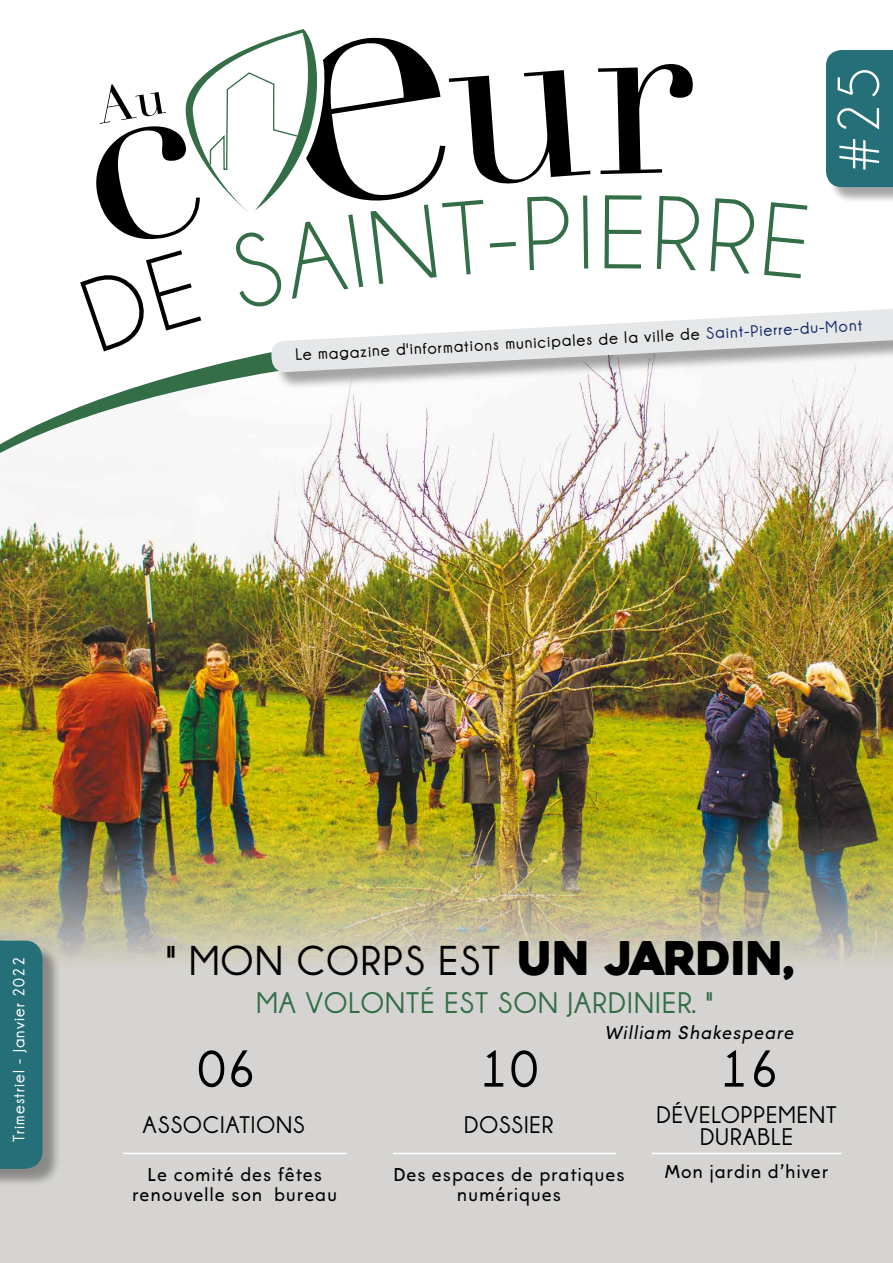
<style>
.page{position:relative;width:893px;height:1263px;background:#fff}
.page>*{position:absolute;margin:0;border:0;box-sizing:border-box;transform-origin:0 0}
.t1{font:105.75px "Champagne&Limousines";color:#346e47}
.t2{font:60px "Champagne&Limousines";color:#fff}
.t3{font:700 52.2px "Champagne&Limousines";color:#000}
.t4{font:700 42px "Champagne&Limousines";letter-spacing:.04em;color:#000}
.t5{font:700 30px "Champagne&Limousines";letter-spacing:.04em;color:#346e47}
.t6{font:700 24.15px/22.5px "Champagne&Limousines";letter-spacing:.04em;color:#000;text-align:center}
.t7{font:18.6px/20px "Modeco Trial";letter-spacing:.04em;color:#000;text-align:center}
.t8{font:italic 18.6px "Modeco Trial";letter-spacing:.04em;color:#000}
.t9{font:700 16.8px "Champagne&Limousines";color:#000}
.t10{font:700 16.5px "Champagne&Limousines";letter-spacing:.07em;color:#fff}
.s1{color:#142b6b}
.s2{font-family:"Heavitas";font-weight:400;font-size:46.2px}
</style>
<div class="page">
<img style="left:0;top:501px;width:893px;height:300px">
<svg style="left:0;top:373px;width:893px;height:119px"></svg>
<img style="left:0;top:801px;width:893px;height:462px">
<div style="left:0;top:943px;width:61px;height:244px;background:#000;opacity:.35"></div>
<div style="left:0;top:940px;width:43px;height:229px;background:#257078"></div>
<hr style="left:123px;top:1153px;width:224px;height:1px;background:#fff">
<hr style="left:393px;top:1153px;width:223px;height:1px;background:#fff">
<hr style="left:651px;top:1153px;width:190px;height:1px;background:#fff">
<div style="left:274px;top:308px;width:619px;height:82px;background:#000;opacity:.35"></div>
<svg style="left:184px;top:29px;width:709px;height:344px"></svg>
<h1 class="t1" style="left:599px;top:173px;width:50px">E</h1>
<h2 class="t2" style="left:825px;top:170px;width:104px;rotate:-90deg">#25</h2>
<p class="t9" style="left:295px;top:345px;width:569px;rotate:-3deg">Le magazine d'informations municipales de la ville de <span class="s1">Saint-Pierre-du-Mont</span></p>
<p class="t10" style="left:10px;top:1142px;width:186px;rotate:-90deg">Trimestriel - Janvier 2022</p>
<h3 class="t4" style="left:166px;top:937px;width:629px">" MON CORPS EST <span class="s2">UN JARDIN,</span></h3>
<h3 class="t5" style="left:256px;top:986px;width:458px">MA VOLONTÉ EST SON JARDINIER. "</h3>
<h3 class="t3" style="left:198px;top:1040px;width:60px">06</h3>
<p class="t6" style="left:143px;top:1114px;width:163px">ASSOCIATIONS</p>
<p class="t7" style="left:132px;top:1163px;width:207px">Le comité des fêtes renouvelle son bureau</p>
<h3 class="t3" style="left:480px;top:1040px;width:60px">10</h3>
<p class="t6" style="left:464px;top:1114px;width:91px">DOSSIER</p>
<p class="t8" style="left:604px;top:1020px;width:191px">William Shakespeare</p>
<h3 class="t3" style="left:720px;top:1040px;width:60px">16</h3>
<p class="t6" style="left:656px;top:1103px;width:182px">DÉVELOPPEMENT<br>DURABLE</p>
<p class="t7" style="left:393px;top:1163px;width:233px">Des espaces de pratiques numériques</p>
<p class="t7" style="left:665px;top:1161px;width:165px">Mon jardin d'hiver</p>
</div>
